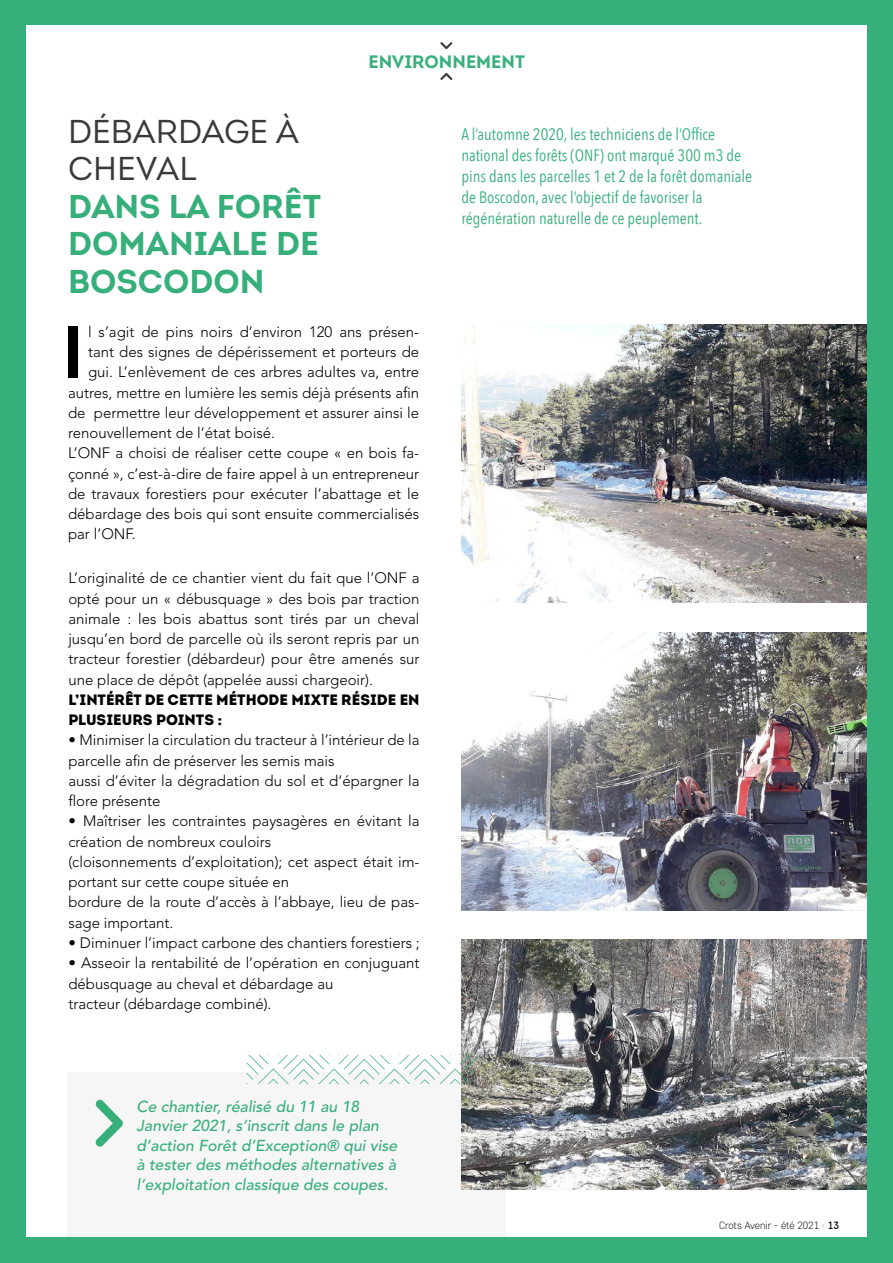
<style>
.page{position:relative;width:893px;height:1263px;background:#fff}
.page>*{position:absolute;margin:0;border:0;box-sizing:border-box;transform-origin:0 0}
.t1{font:800 72.15px "Avenir LT Std";color:#000}
.t2{font:33px/37.5px "Intro Bold Caps";color:#37af7b;text-align:justify}
.t3{font:33px/37.5px "Intro Book Caps";color:#3a3a39}
.t4{font:18px "Intro Bold Caps";color:#38b07b}
.t5{font:16.5px/21px "Avenir Next Condensed";color:#37af7b}
.t6{font:italic 500 15.75px/19.5px "Avenir LT Std";color:#37af7b}
.t7{font:300 15px/20.2px "Avenir LT Std";color:#000}
.t8{font:15px/20.2px "Intro Black Caps";color:#000}
.t9{font:300 10.5px "Core Sans D25";color:#000}
.s1{font-weight:800}
.s2{color:#37af7b}
.s3{font-family:"Core Sans D45";font-weight:500}
</style>
<div class="page">
<div style="left:68px;top:1072px;width:438px;height:191px;background:#f6f6f6"></div>
<svg style="left:440px;top:42px;width:13px;height:7px"></svg>
<svg style="left:440px;top:73px;width:13px;height:7px"></svg>
<svg style="left:95px;top:1099px;width:28px;height:48px"></svg>
<img style="left:461px;top:324px;width:406px;height:279px">
<img style="left:461px;top:632px;width:406px;height:278px">
<img style="left:461px;top:939px;width:406px;height:250px">
<svg style="left:246px;top:1055px;width:230px;height:29px"></svg>
<div style="left:867px;top:0;width:26px;height:1263px;background:#37af7b"></div>
<div style="left:0;top:0;width:893px;height:25px;background:#37af7b"></div>
<div style="left:0;top:1238px;width:893px;height:25px;background:#37af7b"></div>
<div style="left:0;top:0;width:26px;height:1263px;background:#37af7b"></div>
<h2 class="t3" style="left:68px;top:112px;width:233px">DÉBARDAGE À<br>CHEVAL</h2>
<h2 class="t2" style="left:68px;top:187px;width:255px">DANS LA FORÊT DOMANIALE DE BOSCODON</h2>
<p class="t4" style="left:368px;top:50px;width:158px">ENVIRONNEMENT</p>
<p class="t5" style="left:461px;top:123px;width:292px">A l’automne 2020, les techniciens de l’Office national des forêts (ONF) ont marqué 300 m3 de pins dans les parcelles 1 et 2 de la forêt domaniale de Boscodon, avec l’objectif de favoriser la régénération naturelle de ce peuplement.</p>
<h1 class="t1" style="left:63px;top:310px;width:22px">I</h1>
<p class="t7" style="left:88px;top:322px;width:333px">l s’agit de pins noirs d’environ 120 ans présen-</p>
<p class="t7" style="left:88px;top:342px;width:333px">tant des signes de dépérissement et porteurs de</p>
<p class="t7" style="left:88px;top:362px;width:333px">gui. L’enlèvement de ces arbres adultes va, entre</p>
<p class="t7" style="left:68px;top:382px;width:353px">autres, mettre en lumière les semis déjà présents afin</p>
<p class="t7" style="left:68px;top:403px;width:353px">de permettre leur développement et assurer ainsi le</p>
<p class="t7" style="left:68px;top:423px;width:209px">renouvellement de l’état boisé.</p>
<p class="t7" style="left:68px;top:443px;width:353px">L’ONF a choisi de réaliser cette coupe « en bois fa-</p>
<p class="t7" style="left:68px;top:463px;width:353px">çonné », c’est-à-dire de faire appel à un entrepreneur</p>
<p class="t7" style="left:68px;top:484px;width:353px">de travaux forestiers pour exécuter l’abattage et le</p>
<p class="t7" style="left:68px;top:504px;width:353px">débardage des bois qui sont ensuite commercialisés</p>
<p class="t7" style="left:68px;top:524px;width:69px">par l’ONF.</p>
<p class="t7" style="left:68px;top:568px;width:353px;text-align:justify">L’originalité de ce chantier vient du fait que l’ONF a opté pour un « débusquage » des bois par traction animale : les bois abattus sont tirés par un cheval jusqu’en bord de parcelle où ils seront repris par un tracteur forestier (débardeur) pour être amenés sur une place de dépôt (appelée aussi chargeoir).</p>
<p class="t8" style="left:68px;top:689px;width:353px">L’INTÉRÊT DE CETTE MÉTHODE MIXTE RÉSIDE EN<br>PLUSIEURS POINTS :</p>
<p class="t7" style="left:68px;top:730px;width:353px"><span class="s1">•</span> Minimiser la circulation du tracteur à l’intérieur de la parcelle afin de préserver les semis mais<br>aussi d’éviter la dégradation du sol et d’épargner la flore présente</p>
<p class="t7" style="left:68px;top:811px;width:353px"><span class="s1">•</span> Maîtriser les contraintes paysagères en évitant la création de nombreux couloirs<br>(cloisonnements d’exploitation); cet aspect était im&shy;portant sur cette coupe située en<br>bordure de la route d’accès à l’abbaye, lieu de pas&shy;sage important.</p>
<p class="t7" style="left:68px;top:933px;width:353px"><span class="s1">•</span> Diminuer l’impact carbone des chantiers forestiers ;</p>
<p class="t7" style="left:68px;top:953px;width:353px"><span class="s1">•</span> Asseoir la rentabilité de l’opération en conjuguant débusquage au cheval et débardage au<br>tracteur (débardage combiné).</p>
<p class="t6" style="left:137px;top:1097px;width:262px">Ce chantier, réalisé du 11 au 18<br>Janvier 2021, s’inscrit dans le plan d’action Forêt d’Exception® qui vise à tester des méthodes alternatives à l’exploitation classique des coupes.</p>
<p class="t9" style="left:719px;top:1219px;width:121px">Crots Avenir - été 2021 <span class="s2">‹</span> <span class="s3">13</span></p>
</div>
